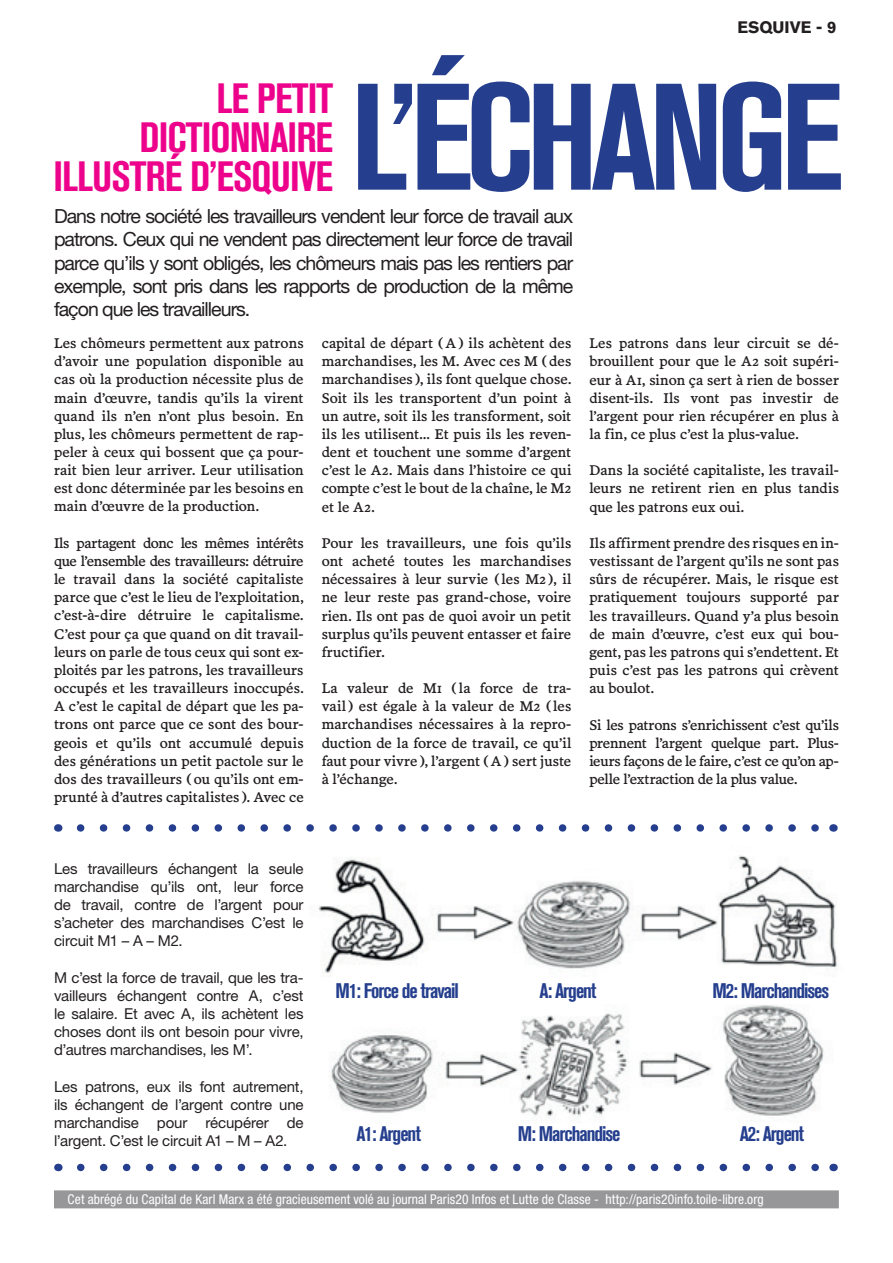
<style>
.page{position:relative;width:893px;height:1263px;background:#fff}
.page>*{position:absolute;margin:0;border:0;box-sizing:border-box;transform-origin:0 0}
.t1{font:150px "Akzidenz Grotesk BQ Bd Cnd Alt";letter-spacing:-.05em;color:#253f8e}
.t2{font:42px/39px "Akzidenz Grotesk BQ Bd Cnd Alt";letter-spacing:-.02em;color:#ed028c;text-align:right}
.t3{font:21px "Akzidenz Grotesk BQ Bd Cnd Alt";letter-spacing:-.05em;color:#253f8e}
.t4{font:19.5px/23.4px "Helvetica Neue LT Std";letter-spacing:-.05em;color:#231f20;text-align:justify}
.t5{font:700 16.5px "Akzidenz Grotesk BQ";color:#231f20}
.t6{font:15px/18.1px "Helvetica Neue LT Std";letter-spacing:-.01em;color:#231f20;text-align:justify}
.t7{font:14.25px/18.1px "Poynter Text Roman Four";color:#231f20;text-align:justify}
.t8{font:condensed 13.5px "Helvetica Neue LT Std";letter-spacing:.005em;color:#fff}
</style>
<div class="page">
<img style="left:318px;top:855px;width:520px;height:119px">
<img style="left:331px;top:1005px;width:493px;height:112px">
<svg style="left:81px;top:824px;width:738px;height:8px"></svg>
<div style="left:54px;top:1190px;width:785px;height:18px;background:#979799"></div>
<svg style="left:81px;top:1164px;width:738px;height:7px"></svg>
<h2 class="t2" style="left:53px;top:79px;width:281px">LE PETIT<br>DICTIONNAIRE<br>ILLUSTRÉ D’ESQUIVE</h2>
<p class="t5" style="left:737px;top:17px;width:101px">ESQUIVE - 9</p>
<h1 class="t1" style="left:351px;top:52px;width:494px">L’ÉCHANGE</h1>
<p class="t4" style="left:54px;top:204px;width:521px">Dans notre société les travailleurs vendent leur force de travail aux patrons. Ceux qui ne vendent pas directement leur force de travail parce qu’ils y sont obligés, les chômeurs mais pas les rentiers par exemple, sont pris dans les rapports de production de la même façon que les travailleurs.</p>
<p class="t7" style="left:54px;top:334px;width:251px">Les chômeurs permettent aux patrons d’avoir une population disponible au cas où la production nécessite plus de main d’œuvre, tandis qu’ils la virent quand ils n’en n’ont plus besoin. En plus, les chômeurs permettent de rap&shy;peler à ceux qui bossent que ça pour&shy;rait bien leur arriver. Leur utilisation est donc déterminée par les besoins en main d’œuvre de la production.</p>
<p class="t7" style="left:54px;top:533px;width:251px">Ils partagent donc les mêmes intérêts que l’ensemble des travailleurs: détruire le travail dans la société capitaliste parce que c’est le lieu de l’exploitation, c’est-à-dire détruire le capitalisme.<br>C’est pour ça que quand on dit travail&shy;leurs on parle de tous ceux qui sont ex&shy;ploités par les patrons, les travailleurs occupés et les travailleurs inoccupés.<br>A c’est le capital de départ que les pa&shy;trons ont parce que ce sont des bour&shy;geois et qu’ils ont accumulé depuis des générations un petit pactole sur le dos des travailleurs (ou qu’ils ont em&shy;prunté à d’autres capitalistes ). Avec ce</p>
<p class="t7" style="left:322px;top:334px;width:251px">capital de départ (A) ils achètent des marchandises, les M. Avec ces M (des marchandises ), ils font quelque chose.<br>Soit ils les transportent d’un point à un autre, soit ils les transforment, soit ils les utilisent… Et puis ils les reven&shy;dent et touchent une somme d’argent c’est le A2. Mais dans l’histoire ce qui compte c’est le bout de la chaîne, le M2 et le A2.</p>
<p class="t7" style="left:322px;top:533px;width:251px">Pour les travailleurs, une fois qu’ils ont acheté toutes les marchandises nécessaires à leur survie ( les M2 ), il ne leur reste pas grand-chose, voire rien. Ils ont pas de quoi avoir un petit surplus qu’ils peuvent entasser et faire fructifier.</p>
<p class="t7" style="left:322px;top:679px;width:251px">La valeur de M1 ( la force de tra&shy;vail ) est égale à la valeur de M2 ( les marchandises nécessaires à la repro&shy;duction de la force de travail, ce qu’il faut pour vivre), l’argent (A) sert juste à l’échange.</p>
<p class="t7" style="left:589px;top:334px;width:251px">Les patrons dans leur circuit se dé&shy;brouillent pour que le A2 soit supéri&shy;eur à A1, sinon ça sert à rien de bosser disent-ils. Ils vont pas investir de l’argent pour rien récupérer en plus à la fin, ce plus c’est la plus-value.</p>
<p class="t7" style="left:589px;top:461px;width:251px">Dans la société capitaliste, les travail&shy;leurs ne retirent rien en plus tandis que les patrons eux oui.</p>
<p class="t7" style="left:589px;top:533px;width:251px">Ils affirment prendre des risques en in&shy;vestissant de l’argent qu’ils ne sont pas sûrs de récupérer. Mais, le risque est pratiquement toujours supporté par les travailleurs. Quand y’a plus besoin de main d’œuvre, c’est eux qui bou&shy;gent, pas les patrons qui s’endettent. Et puis c’est pas les patrons qui crèvent au boulot.</p>
<p class="t7" style="left:589px;top:715px;width:251px">Si les patrons s’enrichissent c’est qu’ils prennent l’argent quelque part. Plus&shy;ieurs façons de le faire, c’est ce qu’on ap&shy;pelle l’extraction de la plus value.</p>
<p class="t6" style="left:54px;top:859px;width:251px">Les travailleurs échangent la seule marchandise qu’ils ont, leur force de travail, contre de l’argent pour s’acheter des marchandises C’est le circuit M1 – A – M2.</p>
<p class="t6" style="left:54px;top:968px;width:251px">M c’est la force de travail, que les tra&shy;vailleurs échangent contre A, c’est le salaire. Et avec A, ils achètent les choses dont ils ont besoin pour vivre, d’autres marchandises, les M’.</p>
<p class="t6" style="left:54px;top:1077px;width:251px">Les patrons, eux ils font autrement, ils échangent de l’argent contre une marchandise pour récupérer de l’argent. C’est le circuit A1 – M – A2.</p>
<h3 class="t3" style="left:336px;top:979px;width:125px">M1: Force de travail</h3>
<h3 class="t3" style="left:539px;top:978px;width:59px">A: Argent</h3>
<h3 class="t3" style="left:712px;top:978px;width:118px">M2: Marchandises</h3>
<h3 class="t3" style="left:357px;top:1121px;width:66px">A1: Argent</h3>
<h3 class="t3" style="left:518px;top:1121px;width:104px">M: Marchandise</h3>
<h3 class="t3" style="left:740px;top:1121px;width:66px">A2: Argent</h3>
<p class="t8" style="left:68px;top:1191px;width:698px">Cet abrégé du Capital de Karl Marx a été gracieusement volé au journal Paris20 Infos et Lutte de Classe - http://paris20info.toile-libre.org</p>
</div>
